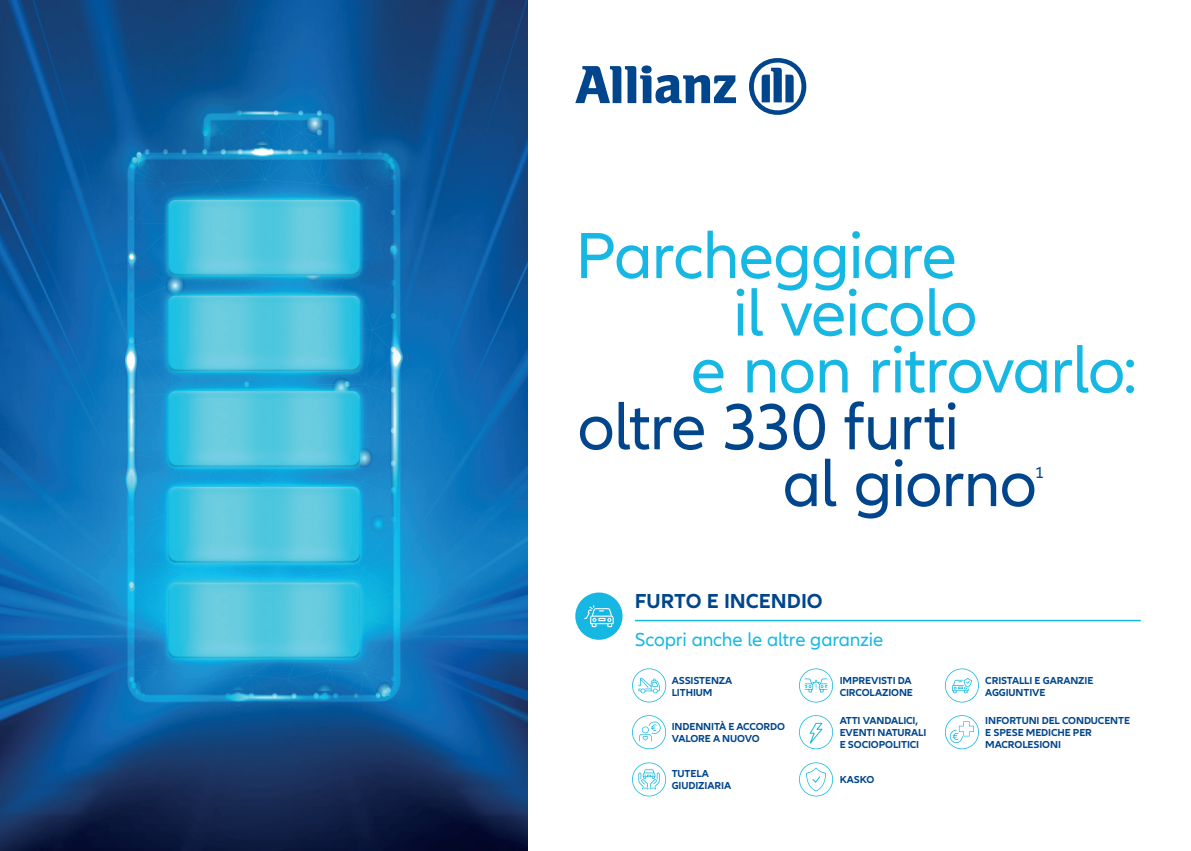
<style>
.page{position:relative;width:1191px;height:851px;background:#fff}
.page>*{position:absolute;margin:0;border:0;box-sizing:border-box;transform-origin:0 0}
.t1{font:67.5px "Allianz Neo";letter-spacing:-.02em;color:#16b8e3}
.t2{font:67.5px/56.7px "Allianz Neo";letter-spacing:-.02em;color:#01468c}
.t3{font:700 21px "Allianz Neo";color:#01468c}
.t4{font:19.5px "Allianz Neo";letter-spacing:-.01em;color:#16b8e3}
.t5{font:16.5px "Allianz Neo";color:#01468c}
.t6{font:700 10.5px/12px "Allianz Neo";letter-spacing:-.01em;color:#01468c}
</style>
<div class="page">
<svg style="left:575px;top:66px;width:161px;height:37px"></svg>
<svg style="left:749px;top:58px;width:57px;height:57px"></svg>
<hr style="left:635px;top:619px;width:505px;height:2px;background:#16b8e3">
<img style="left:0;top:0;width:527px;height:850px">
<div style="left:575px;top:592px;width:47px;height:47px;background:#16b8e3;border-radius:50%"></div>
<svg style="left:945px;top:668px;width:34px;height:34px"></svg>
<svg style="left:799px;top:668px;width:34px;height:34px"></svg>
<svg style="left:799px;top:762px;width:34px;height:34px"></svg>
<svg style="left:945px;top:715px;width:34px;height:34px"></svg>
<svg style="left:799px;top:715px;width:34px;height:34px"></svg>
<svg style="left:632px;top:762px;width:34px;height:34px"></svg>
<svg style="left:632px;top:715px;width:34px;height:34px"></svg>
<svg style="left:632px;top:668px;width:34px;height:34px"></svg>
<svg style="left:584px;top:605px;width:29px;height:22px"></svg>
<h1 class="t1" style="left:575px;top:217px;width:383px">Parcheggiare</h1>
<h1 class="t1" style="left:733px;top:274px;width:246px">il veicolo</h1>
<h1 class="t1" style="left:691px;top:331px;width:448px">e non ritrovarlo:</h1>
<h1 class="t2" style="left:782px;top:400px;width:256px;text-indent:-205px">oltre 330 furti<br>al giorno</h1>
<h3 class="t5" style="left:1035px;top:462px;width:10px">1</h3>
<h2 class="t3" style="left:635px;top:588px;width:189px">FURTO E INCENDIO</h2>
<h3 class="t4" style="left:635px;top:628px;width:250px">Scopri anche le altre garanzie</h3>
<p class="t6" style="left:839px;top:674px;width:75px">IMPREVISTI DA<br>CIRCOLAZIONE</p>
<p class="t6" style="left:671px;top:674px;width:62px">ASSISTENZA<br>LITHIUM</p>
<p class="t6" style="left:985px;top:674px;width:110px">CRISTALLI E GARANZIE<br>AGGIUNTIVE</p>
<p class="t6" style="left:671px;top:720px;width:115px">INDENNITÀ E ACCORDO<br>VALORE A NUOVO</p>
<p class="t6" style="left:671px;top:768px;width:61px">TUTELA<br>GIUDIZIARIA</p>
<p class="t6" style="left:839px;top:714px;width:88px">ATTI VANDALICI,<br>EVENTI NATURALI<br>E SOCIOPOLITICI</p>
<p class="t6" style="left:839px;top:774px;width:36px">KASKO</p>
<p class="t6" style="left:985px;top:714px;width:146px">INFORTUNI DEL CONDUCENTE<br>E SPESE MEDICHE PER<br>MACROLESIONI</p>
</div>
